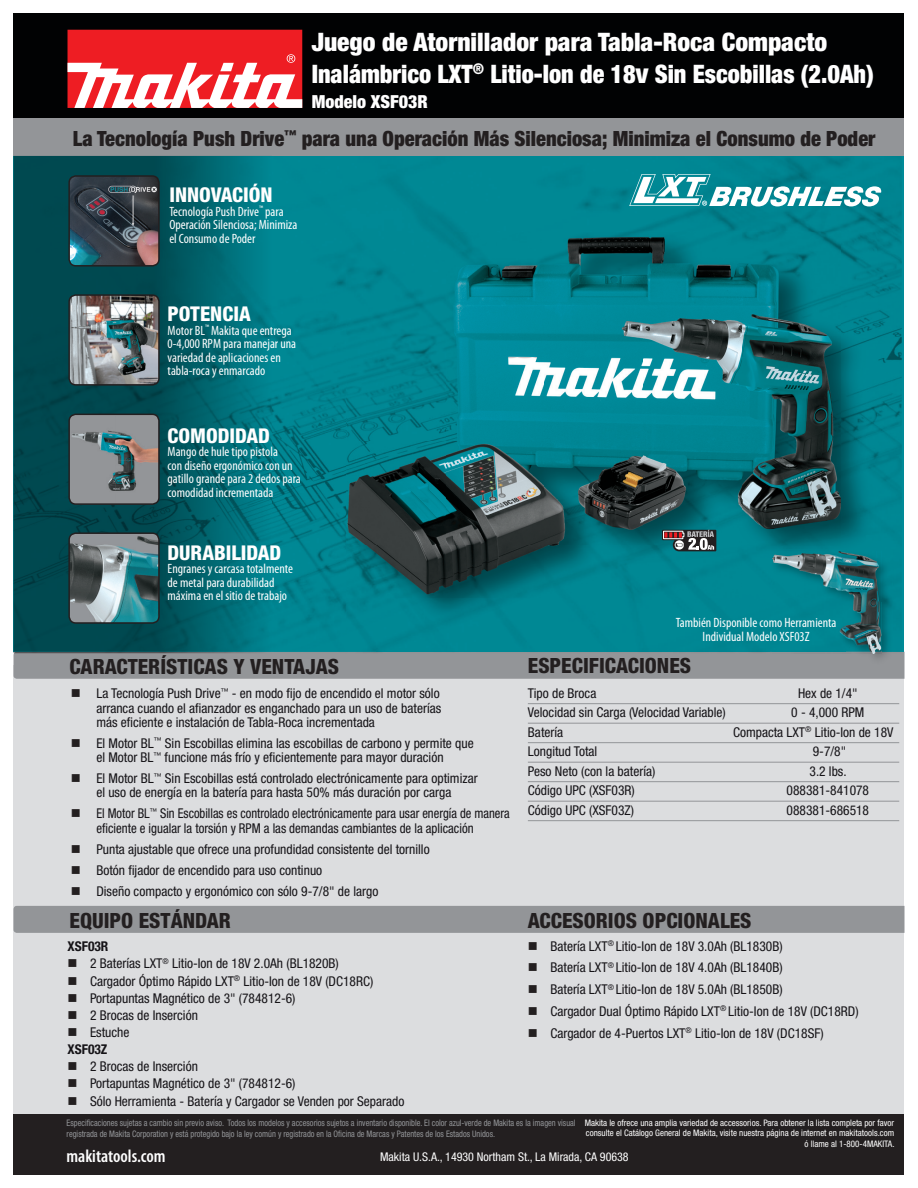
<style>
.page{position:relative;width:918px;height:1188px;background:#fff}
.page>*{position:absolute;margin:0;border:0;box-sizing:border-box;transform-origin:0 0}
.t1{font:900 condensed 25.5px/31.5px "Helvetica Neue";color:#fff}
.t2{font:900 condensed 21px "Helvetica Neue";color:#231f20}
.t3{font:800 condensed 21px "Helvetica Neue";color:#231f20}
.t4{font:800 condensed 20.4px "Helvetica Neue";color:#fff}
.t5{font:600 condensed 18px "Myriad Pro";color:#fff}
.t6{font:900 condensed 18px "Helvetica Neue";color:#fff}
.t7{font:condensed 13.5px/14.2px "Helvetica Neue";color:#151317;text-align:center}
.t8{font:condensed 13.5px/13.5px "Myriad Pro";color:#fff}
.t9{font:condensed 13.5px/14.2px "Helvetica Neue";color:#151317;scale:.93 1}
.t10{font:700 condensed 13.5px "Helvetica Neue";color:#151317}
.t11{font:condensed 12px "Helvetica Neue";color:#fff}
.t12{font:condensed 9px/10.8px "Helvetica Neue";color:#939598;scale:.93 1}
.t13{font:condensed 9px/10.5px "Helvetica Neue";color:#fff;text-align:right}
.s1{font-size:20.4px}
.s2{color:#231f20}
.s3{font-weight:700}
</style>
<div class="page">
<div style="left:14px;top:665px;width:890px;height:454px;background:#dcdddf"></div>
<div style="left:14px;top:1114px;width:890px;height:61px;background:#231f20"></div>
<div style="left:14px;top:14px;width:890px;height:112px;background:#010203"></div>
<div style="left:14px;top:652px;width:891px;height:27px;background:#939598"></div>
<img style="left:272px;top:652px;width:630px;height:1px">
<div style="left:272px;top:156px;width:630px;height:98px;background:#008894"></div>
<img style="left:272px;top:254px;width:104px;height:398px">
<img style="left:876px;top:254px;width:26px;height:398px">
<div style="left:376px;top:625px;width:394px;height:27px;background:#008894"></div>
<div style="left:14px;top:119px;width:890px;height:37px;background:#939598"></div>
<div style="left:68px;top:30px;width:234px;height:78px;background:#ee1d23"></div>
<svg style="left:68px;top:54px;width:234px;height:54px"></svg>
<div style="left:14px;top:906px;width:890px;height:27px;background:#939598"></div>
<img style="left:14px;top:156px;width:258px;height:497px">
<hr style="left:528px;top:703px;width:371px;height:1px;background:#939598">
<hr style="left:528px;top:723px;width:371px;height:1px;background:#939598">
<hr style="left:528px;top:742px;width:371px;height:1px;background:#939598">
<hr style="left:528px;top:762px;width:371px;height:1px;background:#939598">
<hr style="left:528px;top:781px;width:371px;height:1px;background:#939598">
<hr style="left:528px;top:801px;width:371px;height:1px;background:#939598">
<hr style="left:528px;top:820px;width:371px;height:1px;background:#939598">
<img style="left:69px;top:176px;width:90px;height:90px">
<div style="left:68px;top:175px;width:92px;height:92px;border:2px solid #231f20;border-radius:7px"></div>
<img style="left:69px;top:295px;width:90px;height:90px">
<div style="left:68px;top:294px;width:92px;height:92px;border:2px solid #231f20;border-radius:7px"></div>
<img style="left:71px;top:417px;width:88px;height:87px">
<div style="left:68px;top:414px;width:92px;height:91px;border:2px solid #231f20;border-radius:7px"></div>
<img style="left:69px;top:533px;width:90px;height:90px">
<div style="left:68px;top:532px;width:92px;height:92px;border:2px solid #231f20;border-radius:7px"></div>
<img style="left:770px;top:549px;width:123px;height:116px">
<img style="left:773px;top:652px;width:109px;height:2px">
<img style="left:876px;top:552px;width:6px;height:50px">
<div style="left:773px;top:625px;width:72px;height:27px;background:#008693"></div>
<img style="left:845px;top:602px;width:37px;height:50px">
<div style="left:346px;top:232px;width:53px;height:393px;background:#008793"></div>
<img style="left:841px;top:232px;width:35px;height:317px">
<img style="left:399px;top:598px;width:371px;height:27px">
<img style="left:770px;top:549px;width:106px;height:76px">
<img style="left:841px;top:552px;width:35px;height:36px">
<img style="left:773px;top:598px;width:52px;height:27px">
<img style="left:825px;top:588px;width:51px;height:37px">
<img style="left:347px;top:231px;width:494px;height:367px">
<img style="left:770px;top:549px;width:71px;height:49px">
<img style="left:773px;top:552px;width:68px;height:46px">
<svg style="left:629px;top:174px;width:253px;height:32px"></svg>
<svg style="left:662px;top:530px;width:54px;height:21px"></svg>
<h1 class="t1" style="left:312px;top:26px;width:563px">Juego de Atornillador para Tabla-Roca Compacto<br>Inalámbrico LXT<sup>®</sup> Litio-Ion de 18<span class="s1">V</span> Sin Escobillas (2.0Ah)</h1>
<h3 class="t6" style="left:312px;top:91px;width:118px">Modelo XSF03R</h3>
<h2 class="t2" style="left:73px;top:125px;width:804px">La Tecnología Push Drive<sup>™</sup> para una Operación Más Silenciosa; Minimiza el Consumo de Poder</h2>
<h3 class="t4" style="left:169px;top:182px;width:105px">INNOVACIÓN</h3>
<p class="t8" style="left:169px;top:204px;width:130px">Tecnología Push Drive<sup>™</sup> para<br>Operación Silenciosa; Minimiza el Consumo de Poder</p>
<h3 class="t4" style="left:168px;top:301px;width:85px">POTENCIA</h3>
<p class="t8" style="left:168px;top:323px;width:130px">Motor BL<sup>™</sup> Makita que entrega<br>0-4,000 RPM para manejar una variedad de aplicaciones en tabla-roca y enmarcado</p>
<h3 class="t4" style="left:168px;top:423px;width:104px">COMODIDAD</h3>
<p class="t8" style="left:168px;top:445px;width:135px">Mango de hule tipo pistola<br>con diseño ergonómico con un gatillo grande para 2 dedos para comodidad incrementada</p>
<h3 class="t4" style="left:168px;top:540px;width:115px">DURABILIDAD</h3>
<p class="t8" style="left:168px;top:562px;width:127px">Engranes y carcasa totalmente de metal para durabilidad máxima en el sitio de trabajo</p>
<h2 class="t3" style="left:69px;top:653px;width:271px">CARACTERÍSTICAS Y VENTAJAS</h2>
<p class="t7" style="left:96px;top:686px;width:346px;text-align:justify;text-indent:-26px"><span class="s2">■</span> La Tecnología Push Drive<sup>™</sup> - en modo fijo de encendido el motor sólo arranca cuando el afianzador es enganchado para un uso de baterías más eficiente e instalación de Tabla-Roca incrementada</p>
<p class="t7" style="left:71px;top:736px;width:404px"><span class="s2">■</span> El Motor BL<sup>™</sup> Sin Escobillas elimina las escobillas de carbono y permite que el Motor BL<sup>™</sup> funcione más frío y eficientemente para mayor duración</p>
<p class="t7" style="left:71px;top:771px;width:408px"><span class="s2">■</span> El Motor BL<sup>™</sup> Sin Escobillas está controlado electrónicamente para optimizar el uso de energía en la batería para hasta 50% más duración por carga</p>
<p class="t9" style="left:96px;top:806px;width:446px;text-indent:-26px"><span class="s2">■</span> El Motor BL<sup>™</sup> Sin Escobillas es controlado electrónicamente para usar energía de manera eficiente e igualar la torsión y RPM a las demandas cambiantes de la aplicación</p>
<p class="t7" style="left:71px;top:842px;width:360px"><span class="s2">■</span> Punta ajustable que ofrece una profundidad consistente del tornillo</p>
<p class="t7" style="left:71px;top:863px;width:253px"><span class="s2">■</span> Botón fijador de encendido para uso continuo</p>
<p class="t7" style="left:71px;top:884px;width:309px"><span class="s2">■</span> Diseño compacto y ergonómico con sólo 9-7/8" de largo</p>
<h2 class="t3" style="left:70px;top:907px;width:163px">EQUIPO ESTÁNDAR</h2>
<p class="t10" style="left:67px;top:938px;width:42px">XSF03R</p>
<p class="t7" style="left:67px;top:956px;width:273px"><span class="s2">■</span> 2 Baterías LXT<sup>®</sup> Litio-Ion de 18V 2.0Ah (BL1820B)</p>
<p class="t7" style="left:67px;top:974px;width:307px"><span class="s2">■</span> Cargador Óptimo Rápido LXT<sup>®</sup> Litio-Ion de 18V (DC18RC)</p>
<p class="t7" style="left:67px;top:991px;width:230px"><span class="s2">■</span> Portapuntas Magnético de 3" (784812-6)</p>
<p class="t7" style="left:67px;top:1008px;width:132px"><span class="s2">■</span> 2 Brocas de Inserción</p>
<p class="t7" style="left:67px;top:1024px;width:63px;line-height:16.5px;text-align:left"><span class="s2">■</span> Estuche<br><span class="s3">XSF03Z</span></p>
<p class="t7" style="left:67px;top:1059px;width:132px"><span class="s2">■</span> 2 Brocas de Inserción</p>
<p class="t7" style="left:67px;top:1076px;width:230px"><span class="s2">■</span> Portapuntas Magnético de 3" (784812-6)</p>
<p class="t7" style="left:67px;top:1094px;width:338px"><span class="s2">■</span> Sólo Herramienta - Batería y Cargador se Venden por Separado</p>
<p class="t8" style="left:676px;top:616px;width:162px;text-align:center">También Disponible como Herramienta<br>Individual Modelo XSF03Z</p>
<h2 class="t3" style="left:528px;top:652px;width:165px">ESPECIFICACIONES</h2>
<p class="t7" style="left:528px;top:686px;width:70px">Tipo de Broca</p>
<p class="t7" style="left:798px;top:686px;width:61px">Hex de 1/4"</p>
<p class="t7" style="left:528px;top:705px;width:199px">Velocidad sin Carga (Velocidad Variable)</p>
<p class="t7" style="left:791px;top:705px;width:75px">0 - 4,000 RPM</p>
<p class="t7" style="left:528px;top:725px;width:37px">Batería</p>
<p class="t7" style="left:733px;top:725px;width:162px">Compacta LXT<sup>®</sup> Litio-Ion de 18V</p>
<p class="t7" style="left:528px;top:744px;width:71px">Longitud Total</p>
<p class="t7" style="left:813px;top:744px;width:35px">9-7/8"</p>
<p class="t7" style="left:528px;top:764px;width:129px">Peso Neto (con la batería)</p>
<p class="t7" style="left:810px;top:764px;width:39px">3.2 lbs.</p>
<p class="t7" style="left:528px;top:783px;width:108px">Código UPC (XSF03R)</p>
<p class="t7" style="left:787px;top:783px;width:84px">088381-841078</p>
<p class="t7" style="left:528px;top:803px;width:108px">Código UPC (XSF03Z)</p>
<p class="t7" style="left:787px;top:803px;width:84px">088381-686518</p>
<h2 class="t3" style="left:528px;top:908px;width:225px">ACCESORIOS OPCIONALES</h2>
<p class="t7" style="left:528px;top:939px;width:256px"><span class="s2">■</span> Batería LXT<sup>®</sup> Litio-Ion de 18V 3.0Ah (BL1830B)</p>
<p class="t7" style="left:528px;top:960px;width:256px"><span class="s2">■</span> Batería LXT<sup>®</sup> Litio-Ion de 18V 4.0Ah (BL1840B)</p>
<p class="t7" style="left:528px;top:982px;width:256px"><span class="s2">■</span> Batería LXT<sup>®</sup> Litio-Ion de 18V 5.0Ah (BL1850B)</p>
<p class="t7" style="left:528px;top:1004px;width:332px"><span class="s2">■</span> Cargador Dual Óptimo Rápido LXT<sup>®</sup> Litio-Ion de 18V (DC18RD)</p>
<p class="t7" style="left:528px;top:1026px;width:297px"><span class="s2">■</span> Cargador de 4-Puertos LXT<sup>®</sup> Litio-Ion de 18V (DC18SF)</p>
<p class="t12" style="left:67px;top:1117px;width:549px">Especificaciones sujetas a cambio sin previo aviso. Todos los modelos y accesorios sujetos a inventario disponible. El color azul-verde de Makita es la imagen visual registrada de Makita Corporation y está protegido bajo la ley común y registrado en la Oficina de Marcas y Patentes de los Estados Unidos.</p>
<p class="t13" style="left:585px;top:1117px;width:311px">Makita le ofrece una amplia variedad de accessorios. Para obtener la lista completa por favor consulte el Catálogo General de Makita, visite nuestra página de internet en makitatools.com ó llame al 1-800-4MAKITA.</p>
<h3 class="t5" style="left:67px;top:1146px;width:101px">makitatools.com</h3>
<p class="t11" style="left:380px;top:1150px;width:250px">Makita U.S.A., 14930 Northam St., La Mirada, CA 90638</p>
</div>
